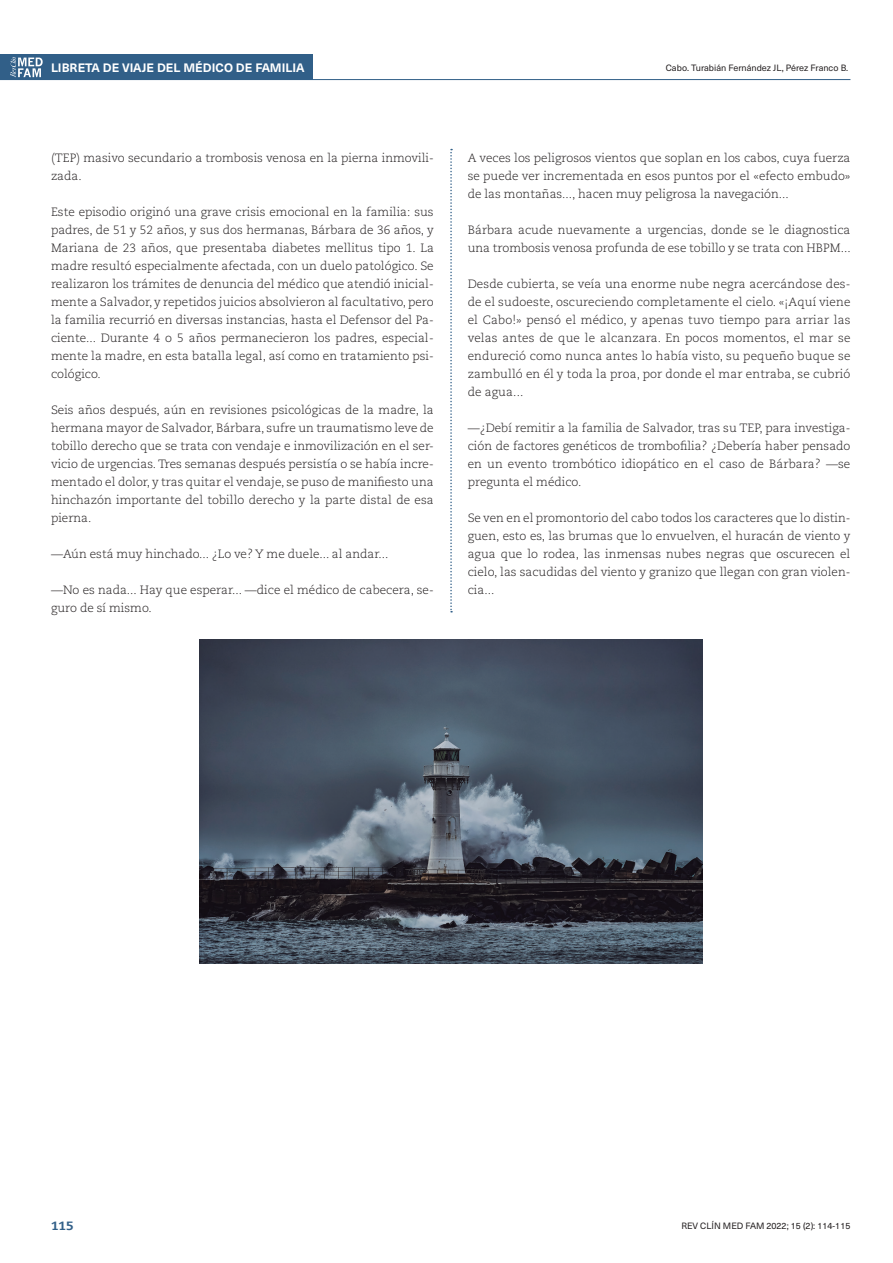
<style>
.page{position:relative;width:893px;height:1263px;background:#fff}
.page>*{position:absolute;margin:0;border:0;box-sizing:border-box;transform-origin:0 0}
.t1{font:300 12px/18px "Caecilia LT Pro 45";color:#231f20;text-align:justify}
.t2{font:700 12px "Neue Haas Unica W1 G";letter-spacing:.005em;color:#fff}
.t3{font:800 12px "Caecilia LT Pro 85";color:#315f88;scale:1.06 1}
.t4{font:9px "Neue Haas Unica W1 G";color:#231f20}
</style>
<div class="page">
<div style="left:0;top:54px;width:51px;height:26px;background:#315f88"></div>
<div style="left:43px;top:54px;width:270px;height:26px;background:#315f88"></div>
<hr style="left:0;top:79px;width:850px;height:1px;background:#315f88">
<svg style="left:10px;top:57px;width:33px;height:21px"></svg>
<svg style="left:450px;top:149px;width:2px;height:463px"></svg>
<img style="left:199px;top:639px;width:503px;height:324px">
<p class="t2" style="left:51px;top:58px;width:255px">LIBRETA DE VIAJE DEL MÉDICO DE FAMILIA</p>
<p class="t1" style="left:51px;top:148px;width:384px">(TEP) masivo secundario a trombosis venosa en la pierna inmovili&shy;zada.</p>
<p class="t1" style="left:51px;top:202px;width:384px">Este episodio originó una grave crisis emocional en la familia: sus padres, de 51 y 52 años, y sus dos hermanas, Bárbara de 36 años, y Mariana de 23 años, que presentaba diabetes mellitus tipo 1. La madre resultó especialmente afectada, con un duelo patológico. Se realizaron los trámites de denuncia del médico que atendió inicial&shy;mente a Salvador, y repetidos juicios absolvieron al facultativo, pero la familia recurrió en diversas instancias, hasta el Defensor del Pa&shy;ciente... Durante 4 o 5 años permanecieron los padres, especial&shy;mente la madre, en esta batalla legal, así como en tratamiento psi&shy;cológico.</p>
<p class="t1" style="left:51px;top:400px;width:384px">Seis años después, aún en revisiones psicológicas de la madre, la hermana mayor de Salvador, Bárbara, sufre un traumatismo leve de tobillo derecho que se trata con vendaje e inmovilización en el ser&shy;vicio de urgencias. Tres semanas después persistía o se había incre&shy;mentado el dolor, y tras quitar el vendaje, se puso de manifiesto una hinchazón importante del tobillo derecho y la parte distal de esa pierna.</p>
<p class="t1" style="left:51px;top:544px;width:339px">—Aún está muy hinchado... ¿Lo ve? Y me duele... al andar...</p>
<p class="t1" style="left:51px;top:580px;width:384px">—No es nada... Hay que esperar... —dice el médico de cabecera, se&shy;guro de sí mismo.</p>
<p class="t4" style="left:666px;top:61px;width:184px">Cabo. Turabián Fernández JL, Pérez Franco B.</p>
<p class="t1" style="left:468px;top:148px;width:384px">A veces los peligrosos vientos que soplan en los cabos, cuya fuerza se puede ver incrementada en esos puntos por el «efecto embudo» de las montañas..., hacen muy peligrosa la navegación...</p>
<p class="t1" style="left:468px;top:220px;width:385px">Bárbara acude nuevamente a urgencias, donde se le diagnostica una trombosis venosa profunda de ese tobillo y se trata con HBPM...</p>
<p class="t1" style="left:468px;top:274px;width:384px">Desde cubierta, se veía una enorme nube negra acercándose des&shy;de el sudoeste, oscureciendo completamente el cielo. «¡Aquí viene el Cabo!» pensó el médico, y apenas tuvo tiempo para arriar las velas antes de que le alcanzara. En pocos momentos, el mar se endureció como nunca antes lo había visto, su pequeño buque se zambulló en él y toda la proa, por donde el mar entraba, se cubrió de agua...</p>
<p class="t1" style="left:468px;top:418px;width:384px">—¿Debí remitir a la familia de Salvador, tras su TEP, para investiga&shy;ción de factores genéticos de trombofilia? ¿Debería haber pensado en un evento trombótico idiopático en el caso de Bárbara? —se pregunta el médico.</p>
<p class="t1" style="left:468px;top:508px;width:384px">Se ven en el promontorio del cabo todos los caracteres que lo distin&shy;guen, esto es, las brumas que lo envuelven, el huracán de viento y agua que lo rodea, las inmensas nubes negras que oscurecen el cielo, las sacudidas del viento y granizo que llegan con gran violen&shy;cia...</p>
<p class="t3" style="left:51px;top:1217px;width:23px">115</p>
<p class="t4" style="left:681px;top:1219px;width:171px">REV CLÍN MED FAM 2022; 15 (2): 114-115</p>
</div>
